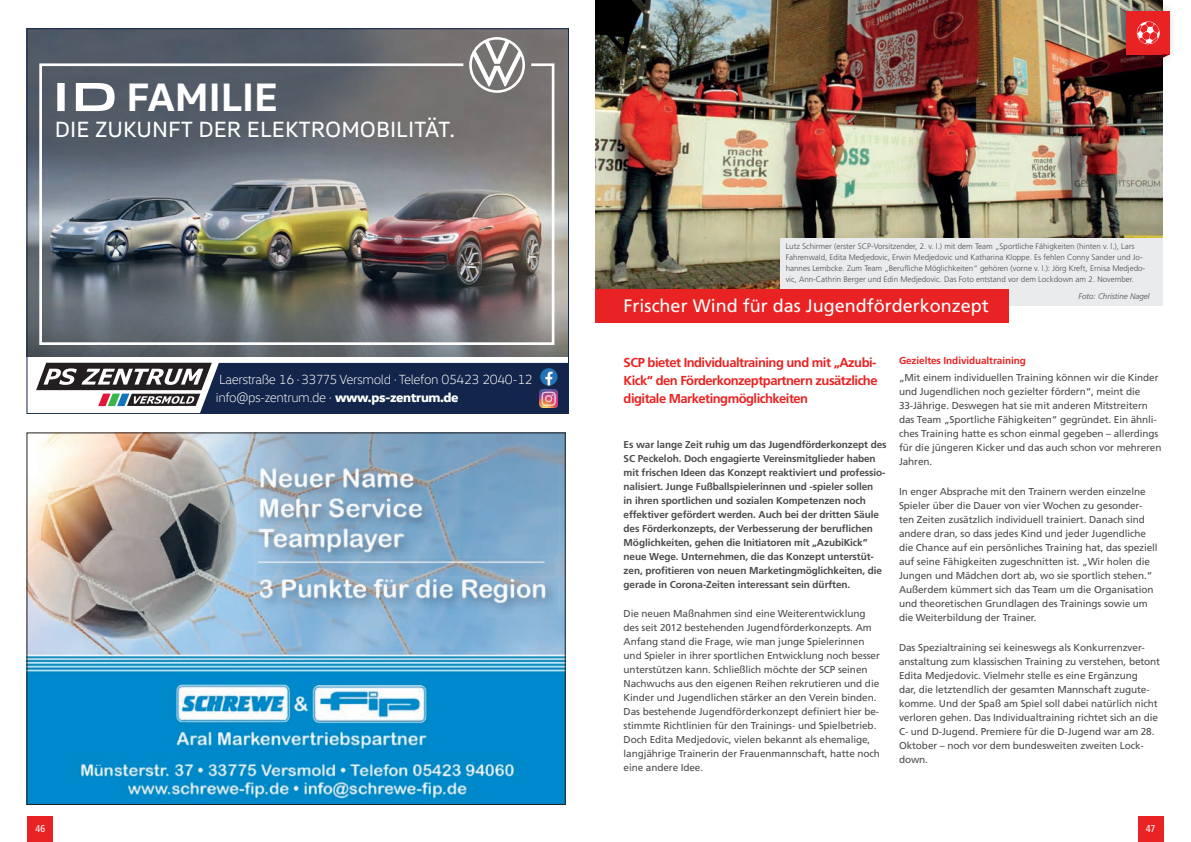
<style>
.page{position:relative;width:1191px;height:842px;background:#fff}
.page>*{position:absolute;margin:0;border:0;box-sizing:border-box;transform-origin:0 0}
.t1{font:700 40.3px "VW Head";color:#fff}
.t2{font:22.4px "VW Head";color:#fff}
.t3{font:18px "Frutiger";color:#fff}
.t4{font:300 13.5px/17.1px "VW Head";letter-spacing:-.03em;color:#fff}
.t5{font:700 13px/18px "Frutiger";letter-spacing:-.04em;color:#e92323;text-align:justify}
.t6{font:10px/14px "Frutiger CE";letter-spacing:-.01em;color:#4b4c4d}
.t7{font:700 10px/14px "Frutiger";letter-spacing:-.01em;color:#4b4c4d}
.t8{font:700 10px "Frutiger";letter-spacing:-.01em;color:#e92323}
.t9{font:condensed 10px "Frutiger";color:#fff}
.t10{font:300 8px/11px "Frutiger";color:#4b4c4d}
.t11{font:italic 300 8px "Frutiger";color:#4b4c4d}
.s1{font-weight:800}
</style>
<div class="page">
<img style="left:595px;top:0;width:567px;height:289px">
<div style="left:779px;top:238px;width:383px;height:68px;background:#eaebec"></div>
<div style="left:595px;top:289px;width:414px;height:33px;background:#e92323"></div>
<div style="left:1108px;top:0;width:68px;height:67px;background:#231f20;opacity:.5"></div>
<div style="left:1126px;top:11px;width:43px;height:43px;background:#e92323"></div>
<svg style="left:1136px;top:21px;width:23px;height:23px"></svg>
<svg style="left:1162px;top:54px;width:7px;height:4px"></svg>
<img style="left:29px;top:30px;width:538px;height:327px">
<img style="left:38px;top:62px;width:518px;height:284px">
<svg style="left:469px;top:37px;width:56px;height:56px"></svg>
<svg style="left:36px;top:363px;width:533px;height:51px;background:#404b64"></svg>
<img style="left:29px;top:435px;width:534px;height:368px">
<div style="left:28px;top:816px;width:25px;height:26px;background:#e92323"></div>
<div style="left:1137px;top:816px;width:26px;height:26px;background:#e92323"></div>
<h1 class="t1" style="left:126px;top:71px;width:153px">FAMILIE</h1>
<h2 class="t2" style="left:55px;top:116px;width:402px">DIE ZUKUNFT DER ELEKTROMOBILITÄT.</h2>
<h3 class="t4" style="left:216px;top:371px;width:318px">Laerstraße 16 · 33775 Versmold · Telefon 05423 2040-12 info@ps-zentrum.de · <span class="s1">www.ps-zentrum.de</span></h3>
<p class="t10" style="left:785px;top:241px;width:361px">Lutz Schirmer (erster SCP-Vorsitzender, 2. v. l.) mit dem Team „Sportliche Fähigkeiten (hinten v. l.), Lars Fahrenwald, Edita Medjedovic, Erwin Medjedovic und Katharina Kloppe. Es fehlen Conny Sander und Jo&shy;hannes Lembcke. Zum Team „Berufliche Möglichkeiten“ gehören (vorne v. l.): Jörg Kreft, Ernisa Medjedo&shy;vic, Ann-Cathrin Berger und Edin Medjedovic. Das Foto entstand vor dem Lockdown am 2. November.</p>
<h3 class="t3" style="left:623px;top:295px;width:367px">Frischer Wind für das Jugendförderkonzept</h3>
<p class="t11" style="left:1078px;top:291px;width:73px">Foto: Christine Nagel</p>
<h3 class="t5" style="left:623px;top:353px;width:255px">SCP bietet Individualtraining und mit „Azubi-Kick“ den Förderkonzeptpartnern zusätzliche digitale Marketingmöglichkeiten</h3>
<p class="t7" style="left:623px;top:437px;width:264px">Es war lange Zeit ruhig um das Jugendförderkonzept des SC Peckeloh. Doch engagierte Vereinsmitglieder haben mit frischen Ideen das Konzept reaktiviert und professio&shy;nalisiert. Junge Fußballspielerinnen und -spieler sollen<br>in ihren sportlichen und sozialen Kompetenzen noch effektiver gefördert werden. Auch bei der dritten Säule des Förderkonzepts, der Verbesserung der beruflichen Möglichkeiten, gehen die Initiatoren mit „AzubiKick“ neue Wege. Unternehmen, die das Konzept unterstüt&shy;zen, profitieren von neuen Marketingmöglichkeiten, die gerade in Corona-Zeiten interessant sein dürften.</p>
<p class="t6" style="left:623px;top:607px;width:258px">Die neuen Maßnahmen sind eine Weiterentwicklung des seit 2012 bestehenden Jugendförderkonzepts. Am Anfang stand die Frage, wie man junge Spielerinnen und Spieler in ihrer sportlichen Entwicklung noch besser unterstützen kann. Schließlich möchte der SCP seinen Nachwuchs aus den eigenen Reihen rekrutieren und die Kinder und Jugendlichen stärker an den Verein binden.<br>Das bestehende Jugendförderkonzept definiert hier be&shy;stimmte Richtlinien für den Trainings- und Spielbetrieb.<br>Doch Edita Medjedovic, vielen bekannt als ehemalige, langjährige Trainerin der Frauenmannschaft, hatte noch eine andere Idee.</p>
<p class="t8" style="left:899px;top:355px;width:128px">Gezieltes Individualtraining</p>
<p class="t6" style="left:899px;top:371px;width:264px">„Mit einem individuellen Training können wir die Kinder und Jugendlichen noch gezielter fördern“, meint die 33-Jährige. Deswegen hat sie mit anderen Mitstreitern das Team „Sportliche Fähigkeiten“ gegründet. Ein ähnli&shy;ches Training hatte es schon einmal gegeben – allerdings für die jüngeren Kicker und das auch schon vor mehreren Jahren.</p>
<p class="t6" style="left:899px;top:484px;width:260px">In enger Absprache mit den Trainern werden einzelne Spieler über die Dauer von vier Wochen zu gesonder&shy;ten Zeiten zusätzlich individuell trainiert. Danach sind andere dran, so dass jedes Kind und jeder Jugendliche die Chance auf ein persönliches Training hat, das speziell auf seine Fähigkeiten zugeschnitten ist. „Wir holen die Jungen und Mädchen dort ab, wo sie sportlich stehen.“ Außerdem kümmert sich das Team um die Organisation und theoretischen Grundlagen des Trainings sowie um die Weiterbildung der Trainer.</p>
<p class="t6" style="left:899px;top:640px;width:263px">Das Spezialtraining sei keineswegs als Konkurrenzver&shy;anstaltung zum klassischen Training zu verstehen, betont Edita Medjedovic. Vielmehr stelle es eine Ergänzung<br>dar, die letztendlich der gesamten Mannschaft zugute&shy;komme. Und der Spaß am Spiel soll dabei natürlich nicht verloren gehen. Das Individualtraining richtet sich an die C- und D-Jugend. Premiere für die D-Jugend war am 28.<br>Oktober – noch vor dem bundesweiten zweiten Lock&shy;down.</p>
<p class="t9" style="left:36px;top:822px;width:11px">46</p>
<p class="t9" style="left:1145px;top:822px;width:11px">47</p>
</div>
